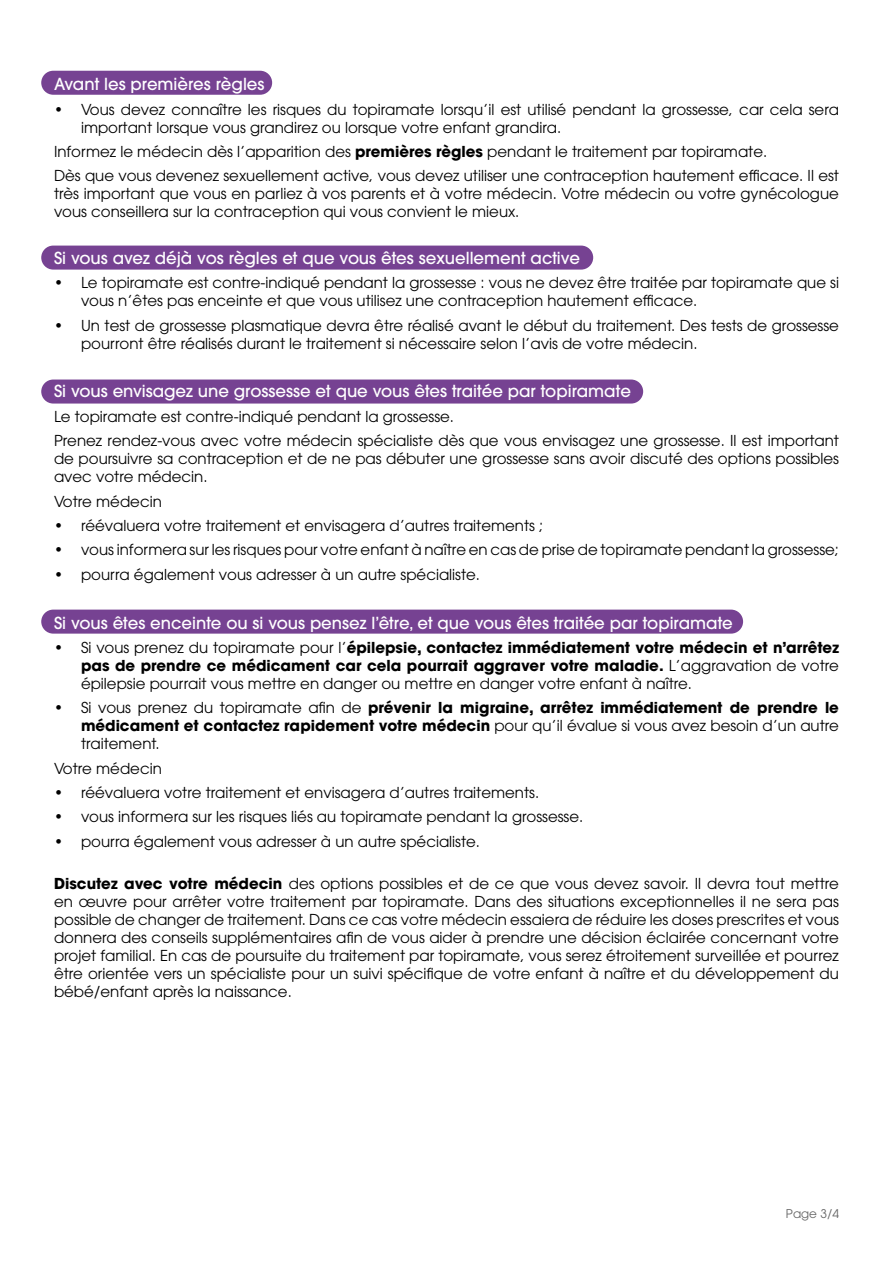
<style>
.page{position:relative;width:893px;height:1263px;background:#fff}
.page>*{position:absolute;margin:0;border:0;box-sizing:border-box;transform-origin:0 0}
.t1{font:500 16.5px "ITC Avant Garde Pro";color:#fff}
.t2{font:15px/18px "ITC Avant Garde Pro";color:#000}
.t3{font:700 15px/18px "ITC Avant Garde Pro";color:#000;text-align:justify}
.t4{font:12px "ITC Avant Garde Pro";color:#646464}
.s1{font-weight:700}
.s2{font-weight:400}
</style>
<div class="page">
<div style="left:41px;top:610px;width:702px;height:24px;background:#764292;border-radius:12px"></div>
<div style="left:41px;top:379px;width:602px;height:25px;background:#764292;border-radius:12px"></div>
<div style="left:41px;top:246px;width:552px;height:24px;background:#764292;border-radius:12px"></div>
<div style="left:41px;top:71px;width:231px;height:24px;background:#764292;border-radius:12px"></div>
<p class="t1" style="left:54px;top:74px;width:212px">Avant les premières règles</p>
<p class="t2" style="left:81px;top:100px;width:759px;text-indent:-27px">• Vous devez connaître les risques du topiramate lorsqu’il est utilisé pendant la grossesse, car cela sera important lorsque vous grandirez ou lorsque votre enfant grandira.</p>
<p class="t2" style="left:54px;top:139px;width:786px;line-height:24.3px">Informez le médecin dès l’apparition des <span class="s1">premières règles</span> pendant le traitement par topiramate.<br>Dès que vous devenez sexuellement active, vous devez utiliser une contraception hautement efficace. Il est</p>
<p class="t2" style="left:54px;top:185px;width:786px">très important que vous en parliez à vos parents et à votre médecin. Votre médecin ou votre gynécologue vous conseillera sur la contraception qui vous convient le mieux.</p>
<p class="t1" style="left:54px;top:247px;width:527px">Si vous avez déjà vos règles et que vous êtes sexuellement active</p>
<p class="t2" style="left:81px;top:274px;width:759px;text-indent:-27px">• Le topiramate est contre-indiqué pendant la grossesse : vous ne devez être traitée par topiramate que si vous n’êtes pas enceinte et que vous utilisez une contraception hautement efficace.</p>
<p class="t2" style="left:81px;top:316px;width:759px;text-indent:-27px">• Un test de grossesse plasmatique devra être réalisé avant le début du traitement. Des tests de grossesse pourront être réalisés durant le traitement si nécessaire selon l’avis de votre médecin.</p>
<p class="t1" style="left:54px;top:381px;width:578px">Si vous envisagez une grossesse et que vous êtes traitée par topiramate</p>
<p class="t2" style="left:54px;top:404px;width:786px;line-height:24.3px">Le topiramate est contre-indiqué pendant la grossesse.<br>Prenez rendez-vous avec votre médecin spécialiste dès que vous envisagez une grossesse. Il est important</p>
<p class="t2" style="left:54px;top:450px;width:786px">de poursuivre sa contraception et de ne pas débuter une grossesse sans avoir discuté des options possibles avec votre médecin.</p>
<p class="t2" style="left:54px;top:492px;width:109px">Votre médecin</p>
<p class="t2" style="left:54px;top:516px;width:491px">• réévaluera votre traitement et envisagera d’autres traitements ;</p>
<p class="t2" style="left:54px;top:541px;width:787px">• vous informera sur les risques pour votre enfant à naître en cas de prise de topiramate pendant la grossesse;</p>
<p class="t2" style="left:54px;top:565px;width:428px">• pourra également vous adresser à un autre spécialiste.</p>
<p class="t1" style="left:54px;top:612px;width:680px">Si vous êtes enceinte ou si vous pensez l’être, et que vous êtes traitée par topiramate</p>
<p class="t2" style="left:81px;top:638px;width:759px;text-align:justify;text-indent:-27px">• Si vous prenez du topiramate pour l’<span class="s1">épilepsie, contactez immédiatement votre médecin et n’arrêtez pas de prendre ce médicament car cela pourrait aggraver votre maladie.</span> L’aggravation de votre épilepsie pourrait vous mettre en danger ou mettre en danger votre enfant à naître.</p>
<p class="t3" style="left:81px;top:699px;width:759px;text-indent:-27px"><span class="s2">• Si vous prenez du topiramate afin de</span> prévenir la migraine, arrêtez immédiatement de prendre le médicament et contactez rapidement votre médecin <span class="s2">pour qu’il évalue si vous avez besoin d’un autre traitement.</span></p>
<p class="t2" style="left:54px;top:759px;width:109px">Votre médecin</p>
<p class="t2" style="left:54px;top:783px;width:487px">• réévaluera votre traitement et envisagera d’autres traitements.</p>
<p class="t2" style="left:54px;top:808px;width:531px">• vous informera sur les risques liés au topiramate pendant la grossesse.</p>
<p class="t2" style="left:54px;top:832px;width:428px">• pourra également vous adresser à un autre spécialiste.</p>
<p class="t2" style="left:54px;top:874px;width:786px;text-align:justify"><span class="s1">Discutez avec votre médecin</span> des options possibles et de ce que vous devez savoir. Il devra tout mettre en œuvre pour arrêter votre traitement par topiramate. Dans des situations exceptionnelles il ne sera pas possible de changer de traitement. Dans ce cas votre médecin essaiera de réduire les doses prescrites et vous donnera des conseils supplémentaires afin de vous aider à prendre une décision éclairée concernant votre projet familial. En cas de poursuite du traitement par topiramate, vous serez étroitement surveillée et pourrez être orientée vers un spécialiste pour un suivi spécifique de votre enfant à naître et du développement du bébé/enfant après la naissance.</p>
<p class="t4" style="left:786px;top:1206px;width:55px">Page 3/4</p>
</div>
